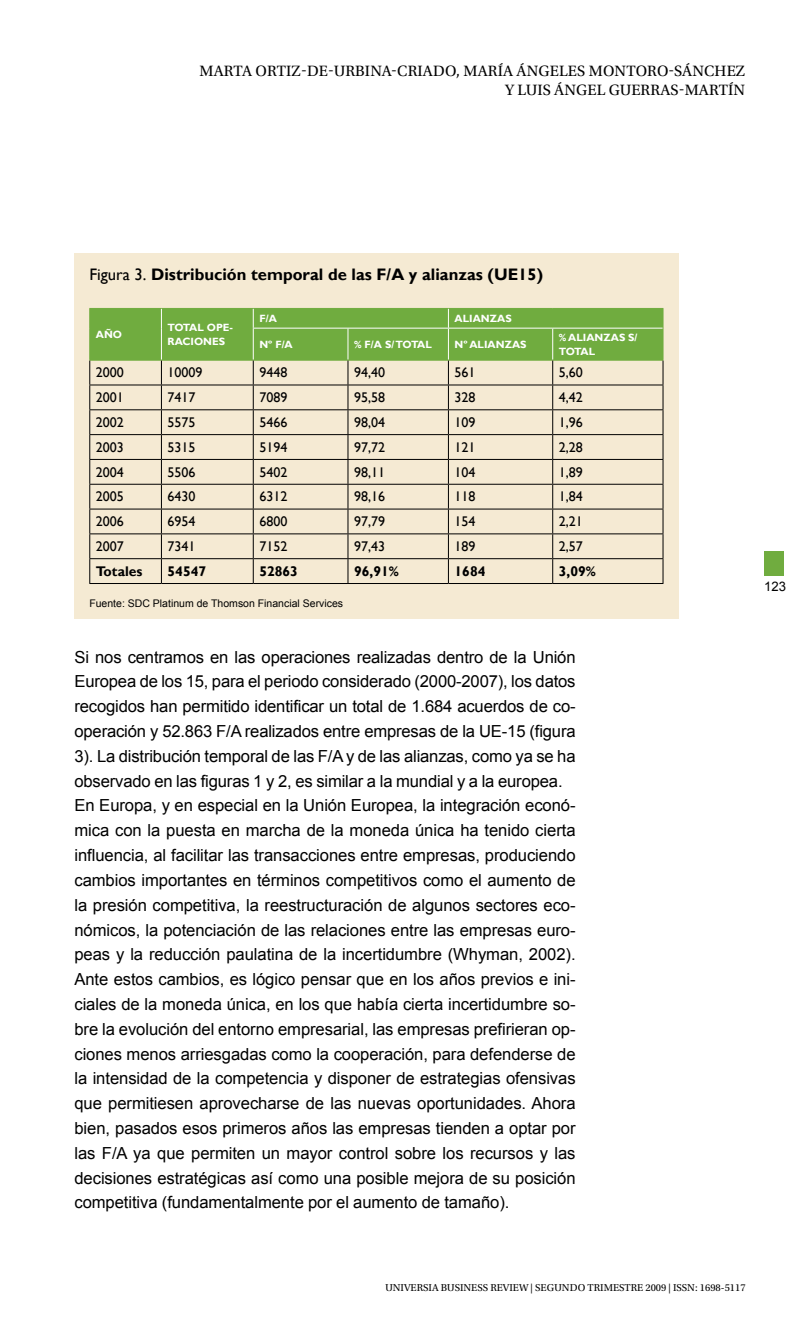
<style>
.page{position:relative;width:809px;height:1340px;background:#fff}
.page>*{position:absolute;margin:0;border:0;box-sizing:border-box;transform-origin:0 0}
.t1{font:16.62px/24.8px "Arial";letter-spacing:-.005em;color:#000}
.t2{font:700 16.62px "Gill Sans";color:#000}
.t3{font:15.75px "Utopia Std";letter-spacing:.01em;color:#000}
.t4{font:14px "Gill Sans";color:#000}
.t5{font:700 14px "Gill Sans";color:#000}
.t6{font:13.12px "Arial";color:#000}
.t7{font:700 10.5px "Gill Sans";color:#fff}
.t8{font:10.5px "Utopia Std";color:#000}
.t9{font:10.5px "Arial";color:#000}
.s1{font-weight:400}
</style>
<div class="page">
<div style="left:764px;top:551px;width:20px;height:24px;background:#70ac3f"></div>
<div style="left:74px;top:253px;width:604px;height:365px;background:#f5ead3"></div>
<svg style="left:89px;top:308px;width:574px;height:275px"></svg>
<hr style="left:89px;top:583px;width:72px;height:1px;background:#000">
<hr style="left:161px;top:583px;width:92px;height:1px;background:#000">
<hr style="left:253px;top:583px;width:95px;height:1px;background:#000">
<hr style="left:348px;top:583px;width:100px;height:1px;background:#000">
<hr style="left:448px;top:583px;width:104px;height:1px;background:#000">
<hr style="left:552px;top:583px;width:111px;height:1px;background:#000">
<p class="t3" style="left:199px;top:62px;width:25px">MARTA</p>
<p class="t3" style="left:255px;top:62px;width:10px">ORTI</p>
<p class="t3" style="left:292px;top:62px;width:64px">Z-DE-URBINA</p>
<p class="t3" style="left:391px;top:62px;width:169px">-CRIADO, MARÍA ÁNGELES</p>
<p class="t3" style="left:588px;top:62px;width:105px">MONTORO-SÁNC</p>
<p class="t3" style="left:714px;top:62px;width:32px">HEZ</p>
<p class="t3" style="left:505px;top:81px;width:31px">Y LUIS</p>
<p class="t3" style="left:554px;top:81px;width:66px">ÁNGEL GUERRAS</p>
<p class="t3" style="left:678px;top:81px;width:66px">-MARTÍN</p>
<p class="t3" style="left:214px;top:62px;width:9px">A</p>
<p class="t3" style="left:550px;top:62px;width:9px">E</p>
<p class="t3" style="left:608px;top:81px;width:11px">R</p>
<p class="t2" style="left:89px;top:264px;width:455px"><span class="s1">Figura 3.</span> DISTRIBUCIÓN TEMPORAL DE LAS F/A Y ALIANZAS (UE15)</p>
<p class="t7" style="left:96px;top:328px;width:25px">AÑO</p>
<p class="t7" style="left:167px;top:321px;width:16px">TOTAL</p>
<p class="t7" style="left:207px;top:321px;width:28px">OPE-</p>
<p class="t7" style="left:167px;top:335px;width:16px">RACIO</p>
<p class="t7" style="left:203px;top:335px;width:16px">NES</p>
<p class="t7" style="left:259px;top:312px;width:19px">F/A</p>
<p class="t7" style="left:454px;top:312px;width:51px">ALIANZAS</p>
<p class="t7" style="left:259px;top:338px;width:35px">Nº F/A</p>
<p class="t7" style="left:354px;top:338px;width:50px">% F/A S/ TOTAL</p>
<p class="t7" style="left:454px;top:338px;width:23px">Nº ALIA</p>
<p class="t7" style="left:496px;top:338px;width:25px">NZAS</p>
<p class="t7" style="left:559px;top:331px;width:17px">% ALIA</p>
<p class="t7" style="left:594px;top:331px;width:44px">NZAS S/</p>
<p class="t7" style="left:559px;top:345px;width:9px">TOTAL</p>
<p class="t4" style="left:96px;top:364px;width:30px">2000</p>
<p class="t4" style="left:167px;top:364px;width:36px">10009</p>
<p class="t4" style="left:259px;top:364px;width:29px">9448</p>
<p class="t4" style="left:354px;top:364px;width:33px">94,40</p>
<p class="t4" style="left:454px;top:364px;width:22px">561</p>
<p class="t4" style="left:559px;top:364px;width:26px">5,60</p>
<p class="t4" style="left:96px;top:389px;width:30px">2001</p>
<p class="t4" style="left:167px;top:389px;width:29px">7417</p>
<p class="t4" style="left:259px;top:389px;width:29px">7089</p>
<p class="t4" style="left:354px;top:389px;width:33px">95,58</p>
<p class="t4" style="left:454px;top:389px;width:22px">328</p>
<p class="t4" style="left:559px;top:389px;width:26px">4,42</p>
<p class="t4" style="left:96px;top:414px;width:30px">2002</p>
<p class="t4" style="left:167px;top:414px;width:29px">5575</p>
<p class="t4" style="left:259px;top:414px;width:29px">5466</p>
<p class="t4" style="left:354px;top:414px;width:33px">98,04</p>
<p class="t4" style="left:454px;top:414px;width:22px">109</p>
<p class="t4" style="left:559px;top:414px;width:26px">1,96</p>
<p class="t4" style="left:96px;top:439px;width:30px">2003</p>
<p class="t4" style="left:167px;top:439px;width:29px">5315</p>
<p class="t4" style="left:259px;top:439px;width:29px">5194</p>
<p class="t4" style="left:354px;top:439px;width:33px">97,72</p>
<p class="t4" style="left:454px;top:439px;width:22px">121</p>
<p class="t4" style="left:559px;top:439px;width:26px">2,28</p>
<p class="t4" style="left:96px;top:464px;width:30px">2004</p>
<p class="t4" style="left:167px;top:464px;width:29px">5506</p>
<p class="t4" style="left:259px;top:464px;width:29px">5402</p>
<p class="t4" style="left:354px;top:464px;width:33px">98,11</p>
<p class="t4" style="left:454px;top:464px;width:22px">104</p>
<p class="t4" style="left:559px;top:464px;width:26px">1,89</p>
<p class="t4" style="left:96px;top:488px;width:30px">2005</p>
<p class="t4" style="left:167px;top:488px;width:29px">6430</p>
<p class="t4" style="left:259px;top:488px;width:29px">6312</p>
<p class="t4" style="left:354px;top:488px;width:33px">98,16</p>
<p class="t4" style="left:454px;top:488px;width:22px">118</p>
<p class="t4" style="left:559px;top:488px;width:26px">1,84</p>
<p class="t4" style="left:96px;top:513px;width:30px">2006</p>
<p class="t4" style="left:167px;top:513px;width:29px">6954</p>
<p class="t4" style="left:259px;top:513px;width:29px">6800</p>
<p class="t4" style="left:354px;top:513px;width:33px">97,79</p>
<p class="t4" style="left:454px;top:513px;width:22px">154</p>
<p class="t4" style="left:559px;top:513px;width:26px">2,21</p>
<p class="t4" style="left:96px;top:538px;width:30px">2007</p>
<p class="t4" style="left:167px;top:538px;width:29px">7341</p>
<p class="t4" style="left:259px;top:538px;width:29px">7152</p>
<p class="t4" style="left:354px;top:538px;width:33px">97,43</p>
<p class="t4" style="left:454px;top:538px;width:22px">189</p>
<p class="t4" style="left:559px;top:538px;width:26px">2,57</p>
<p class="t5" style="left:96px;top:563px;width:48px">TOTALES</p>
<p class="t5" style="left:167px;top:563px;width:40px">54547</p>
<p class="t5" style="left:259px;top:563px;width:40px">52863</p>
<p class="t5" style="left:354px;top:563px;width:46px">96,91%</p>
<p class="t5" style="left:454px;top:563px;width:32px">1684</p>
<p class="t5" style="left:559px;top:563px;width:39px">3,09%</p>
<p class="t9" style="left:89px;top:596px;width:255px">Fuente: SDC Platinum de Thomson Financial Services</p>
<p class="t1" style="left:74px;top:644px;width:503px">Si nos centramos en las operaciones realizadas dentro de la Unión Europea de los 15, para el periodo considerado (2000-2007), los datos recogidos han permitido identificar un total de 1.684 acuerdos de co&shy;operación y 52.863 F/A realizados entre empresas de la UE-15 (figura 3). La distribución temporal de las F/A y de las alianzas, como ya se ha observado en las figuras 1 y 2, es similar a la mundial y a la europea.<br>En Europa, y en especial en la Unión Europea, la integración econó&shy;mica con la puesta en marcha de la moneda única ha tenido cierta influencia, al facilitar las transacciones entre empresas, produciendo cambios importantes en términos competitivos como el aumento de la presión competitiva, la reestructuración de algunos sectores eco&shy;nómicos, la potenciación de las relaciones entre las empresas euro&shy;peas y la reducción paulatina de la incertidumbre (Whyman, 2002).<br>Ante estos cambios, es lógico pensar que en los años previos e ini&shy;ciales de la moneda única, en los que había cierta incertidumbre so&shy;bre la evolución del entorno empresarial, las empresas prefirieran op&shy;ciones menos arriesgadas como la cooperación, para defenderse de la intensidad de la competencia y disponer de estrategias ofensivas que permitiesen aprovecharse de las nuevas oportunidades. Ahora bien, pasados esos primeros años las empresas tienden a optar por las F/A ya que permiten un mayor control sobre los recursos y las decisiones estratégicas así como una posible mejora de su posición competitiva (fundamentalmente por el aumento de tamaño).</p>
<p class="t6" style="left:764px;top:577px;width:23px">123</p>
<p class="t8" style="left:385px;top:1281px;width:362px">UNIVERSIA BUSINESS REVIEW | SEGUNDO TRIMESTRE 2009 | ISSN: 1698-5117</p>
</div>
